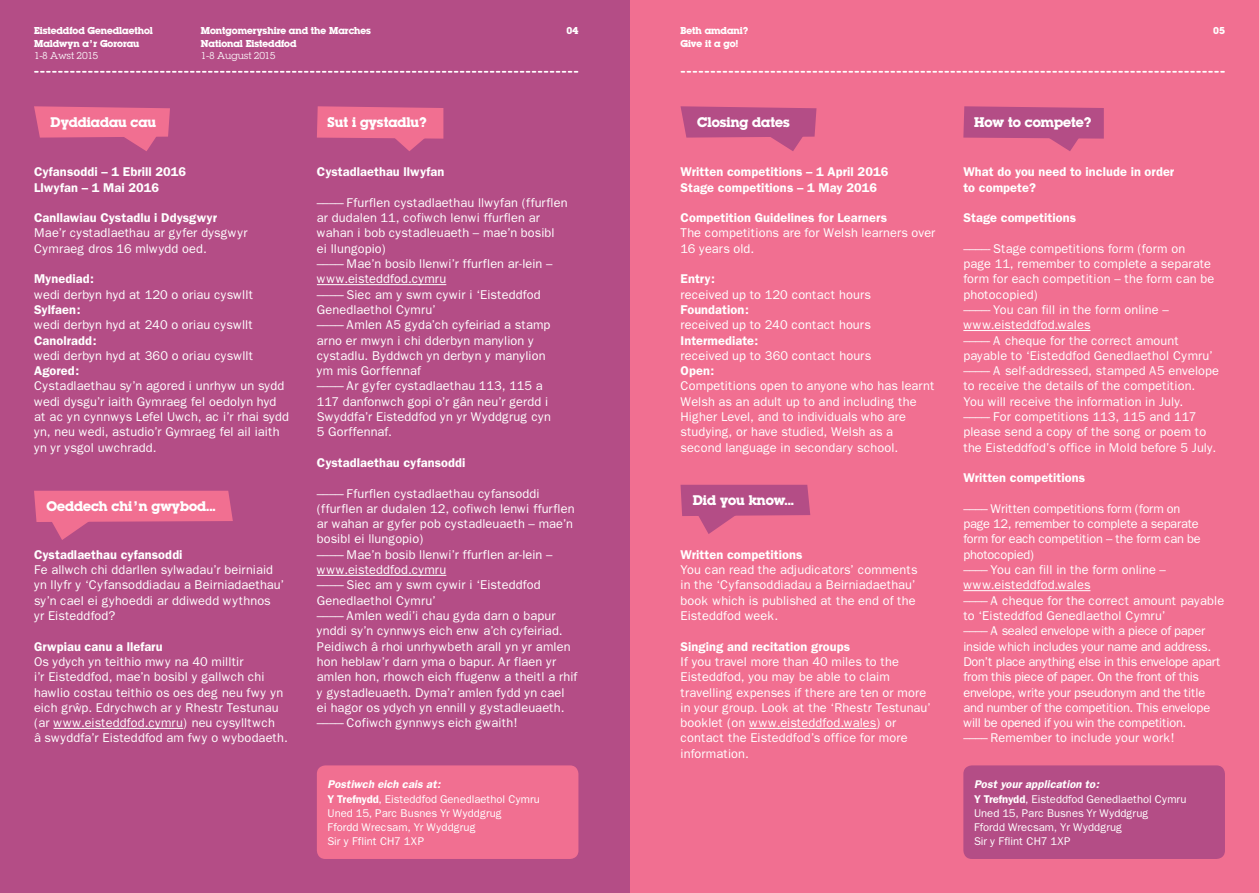
<style>
.page{position:relative;width:1259px;height:893px;background:#fff}
.page>*{position:absolute;margin:0;border:0;box-sizing:border-box;transform-origin:0 0}
.t1{font:14.7px "Lubalin Graph Bld";color:#fff}
.t2{font:12.75px/15.3px "Franklin Gothic";color:#fff}
.t3{font:12.75px/15.3px "Franklin Gothic";letter-spacing:-.02em;color:#fff}
.t4{font:600 12.75px/15.3px "Franklin Gothic";letter-spacing:.005em;color:#fff}
.t5{font:11.25px/14.2px "Franklin Gothic";letter-spacing:-.005em;color:#fff}
.t6{font:10.5px/12.6px "Lubalin Graph Bld";color:#fff}
.t7{font:10.5px "Lubalin Graph";color:#fff}
.s1{font-weight:600;font-style:italic}
.s2{font-weight:600}
</style>
<div class="page">
<div style="left:629px;top:0;width:630px;height:893px;background:#f16f91"></div>
<div style="left:0;top:0;width:629px;height:893px;background:#b44d86"></div>
<hr style="left:53px;top:728px;width:130px;height:1px;background:#fff">
<hr style="left:317px;top:284px;width:129px;height:1px;background:#fff">
<hr style="left:317px;top:575px;width:129px;height:1px;background:#fff">
<svg style="left:34px;top:106px;width:136px;height:45px"></svg>
<svg style="left:317px;top:106px;width:126px;height:45px"></svg>
<svg style="left:34px;top:491px;width:199px;height:49px"></svg>
<div style="left:317px;top:765px;width:261px;height:94px;background:#f16f91;border-radius:9px"></div>
<div style="left:963px;top:765px;width:262px;height:94px;background:#b44d86;border-radius:9px"></div>
<svg style="left:35px;top:71px;width:542px;height:2px"></svg>
<hr style="left:749px;top:728px;width:127px;height:1px;background:#fff">
<hr style="left:963px;top:330px;width:127px;height:1px;background:#fff">
<hr style="left:963px;top:590px;width:127px;height:1px;background:#fff">
<svg style="left:681px;top:71px;width:543px;height:2px"></svg>
<svg style="left:680px;top:106px;width:136px;height:45px"></svg>
<svg style="left:963px;top:106px;width:140px;height:45px"></svg>
<svg style="left:680px;top:485px;width:130px;height:49px"></svg>
<p class="t6" style="left:34px;top:25px;width:120px">Eisteddfod Genedlaethol</p>
<p class="t6" style="left:566px;top:25px;width:13px">04</p>
<p class="t6" style="left:34px;top:38px;width:107px">Maldwyn a’r Gororau</p>
<p class="t7" style="left:34px;top:49px;width:66px">1-8 Awst 2015</p>
<p class="t6" style="left:201px;top:25px;width:172px">Montgomeryshire and the Marches<br>National Eisteddfod</p>
<p class="t7" style="left:201px;top:49px;width:76px">1-8 August 2015</p>
<p class="t6" style="left:680px;top:25px;width:69px">Beth amdani?<br>Give it a go!</p>
<p class="t6" style="left:1213px;top:25px;width:13px">05</p>
<p class="t1" style="left:51px;top:112px;width:107px">Dyddiadau cau</p>
<p class="t1" style="left:328px;top:112px;width:101px">Sut i gystadlu?</p>
<p class="t1" style="left:697px;top:112px;width:94px">Closing dates</p>
<p class="t1" style="left:974px;top:112px;width:119px">How to compete?</p>
<p class="t4" style="left:34px;top:164px;width:154px">Cyfansoddi – 1 Ebrill 2016<br>Llwyfan – 1 Mai 2016</p>
<p class="t4" style="left:34px;top:210px;width:185px">Canllawiau Cystadlu i Ddysgwyr</p>
<p class="t2" style="left:34px;top:226px;width:215px">Mae’r cystadlaethau ar gyfer dysgwyr<br>Cymraeg dros 16 mlwydd oed.</p>
<p class="t4" style="left:34px;top:271px;width:62px">Mynediad:</p>
<p class="t2" style="left:34px;top:287px;width:221px">wedi derbyn hyd at 120 o oriau cyswllt</p>
<p class="t4" style="left:34px;top:302px;width:48px">Sylfaen:</p>
<p class="t2" style="left:34px;top:317px;width:221px">wedi derbyn hyd at 240 o oriau cyswllt</p>
<p class="t4" style="left:34px;top:333px;width:64px">Canolradd:</p>
<p class="t2" style="left:34px;top:348px;width:221px">wedi derbyn hyd at 360 o oriau cyswllt</p>
<p class="t4" style="left:34px;top:363px;width:47px">Agored:</p>
<p class="t2" style="left:34px;top:379px;width:256px">Cystadlaethau sy’n agored i unrhyw un sydd wedi dysgu’r iaith Gymraeg fel oedolyn hyd at ac yn cynnwys Lefel Uwch, ac i’r rhai sydd yn, neu wedi, astudio’r Gymraeg fel ail iaith yn yr ysgol uwchradd.</p>
<p class="t1" style="left:46px;top:497px;width:171px">Oeddech chi’n gwybod...</p>
<p class="t4" style="left:34px;top:547px;width:150px">Cystadlaethau cyfansoddi</p>
<p class="t2" style="left:34px;top:562px;width:252px">Fe allwch chi ddarllen sylwadau’r beirniaid yn llyfr y ‘Cyfansoddiadau a Beirniadaethau’ sy’n cael ei gyhoeddi ar ddiwedd wythnos<br>yr Eisteddfod?</p>
<p class="t4" style="left:34px;top:639px;width:130px">Grwpiau canu a llefaru</p>
<p class="t2" style="left:34px;top:654px;width:255px">Os ydych yn teithio mwy na 40 milltir<br>i’r Eisteddfod, mae’n bosibl y gallwch chi hawlio costau teithio os oes deg neu fwy yn eich grwˆp. Edrychwch ar y Rhestr Testunau (ar www.eisteddfod.cymru) neu cysylltwch<br>â swyddfa’r Eisteddfod am fwy o wybodaeth.</p>
<p class="t4" style="left:317px;top:164px;width:129px">Cystadlaethau llwyfan</p>
<p class="t2" style="left:317px;top:195px;width:252px">––––- Ffurflen cystadlaethau llwyfan (ffurflen ar dudalen 11, cofiwch lenwi ffurflen ar wahan i bob cystadleuaeth – mae’n bosibl ei llungopio)<br>––––- Mae’n bosib llenwi’r ffurflen ar-lein – www.eisteddfod.cymru<br>––––- Siec am y swm cywir i ‘Eisteddfod Genedlaethol Cymru’<br>––––- Amlen A5 gyda’ch cyfeiriad a stamp arno er mwyn i chi dderbyn manylion y cystadlu. Byddwch yn derbyn y manylion<br>ym mis Gorffennaf<br>––––- Ar gyfer cystadlaethau 113, 115 a 117 danfonwch gopi o’r gân neu’r gerdd i Swyddfa’r Eisteddfod yn yr Wyddgrug cyn<br>5 Gorffennaf.</p>
<p class="t4" style="left:317px;top:455px;width:150px">Cystadlaethau cyfansoddi</p>
<p class="t2" style="left:317px;top:486px;width:262px">––––- Ffurflen cystadlaethau cyfansoddi (ffurflen ar dudalen 12, cofiwch lenwi ffurflen ar wahan ar gyfer pob cystadleuaeth – mae’n bosibl ei llungopio)<br>––––- Mae’n bosib llenwi’r ffurflen ar-lein – www.eisteddfod.cymru<br>––––- Siec am y swm cywir i ‘Eisteddfod Genedlaethol Cymru’<br>––––- Amlen wedi’i chau gyda darn o bapur ynddi sy’n cynnwys eich enw a’ch cyfeiriad.<br>Peidiwch â rhoi unrhywbeth arall yn yr amlen hon heblaw’r darn yma o bapur. Ar flaen yr amlen hon, rhowch eich ffugenw a theitl a rhif y gystadleuaeth. Dyma’r amlen fydd yn cael ei hagor os ydych yn ennill y gystadleuaeth. ––––- Cofiwch gynnwys eich gwaith!</p>
<p class="t4" style="left:680px;top:164px;width:209px">Written competitions – 1 April 2016<br>Stage competitions – 1 May 2016</p>
<p class="t4" style="left:680px;top:210px;width:208px">Competition Guidelines for Learners</p>
<p class="t2" style="left:680px;top:226px;width:257px">The competitions are for Welsh learners over<br>16 years old.</p>
<p class="t4" style="left:680px;top:271px;width:36px">Entry:</p>
<p class="t2" style="left:680px;top:287px;width:192px">received up to 120 contact hours</p>
<p class="t4" style="left:680px;top:302px;width:70px">Foundation:</p>
<p class="t2" style="left:680px;top:317px;width:192px">received up to 240 contact hours</p>
<p class="t4" style="left:680px;top:333px;width:79px">Intermediate:</p>
<p class="t2" style="left:680px;top:348px;width:192px">received up to 360 contact hours</p>
<p class="t4" style="left:680px;top:363px;width:35px">Open:</p>
<p class="t2" style="left:680px;top:379px;width:256px">Competitions open to anyone who has learnt Welsh as an adult up to and including the Higher Level, and to individuals who are studying, or have studied, Welsh as a second language in secondary school.</p>
<p class="t1" style="left:693px;top:491px;width:103px">Did you know...</p>
<p class="t4" style="left:680px;top:547px;width:123px">Written competitions</p>
<p class="t2" style="left:680px;top:562px;width:238px">You can read the adjudicators’ comments in the ‘Cyfansoddiadau a Beirniadaethau’ book which is published at the end of the Eisteddfod week.</p>
<p class="t4" style="left:680px;top:639px;width:171px">Singing and recitation groups</p>
<p class="t2" style="left:680px;top:654px;width:252px">If you travel more than 40 miles to the Eisteddfod, you may be able to claim travelling expenses if there are ten or more in your group. Look at the ‘Rhestr Testunau’ booklet (on www.eisteddfod.wales) or contact the Eisteddfod’s office for more information.</p>
<p class="t4" style="left:963px;top:164px;width:212px">What do you need to include in order to compete?</p>
<p class="t4" style="left:963px;top:210px;width:114px">Stage competitions</p>
<p class="t2" style="left:963px;top:241px;width:257px">––––- Stage competitions form (form on<br>page 11, remember to complete a separate form for each competition – the form can be photocopied)<br>––––- You can fill in the form online – www.eisteddfod.wales<br>––––- A cheque for the correct amount payable to ‘Eisteddfod Genedlaethol Cymru’ ––––- A self-addressed, stamped A5 envelope to receive the details of the competition.<br>You will receive the information in July.<br>––––- For competitions 113, 115 and 117 please send a copy of the song or poem to the Eisteddfod’s office in Mold before 5 July.</p>
<p class="t4" style="left:963px;top:470px;width:123px">Written competitions</p>
<p class="t3" style="left:963px;top:501px;width:262px">–––– Written competitions form (form on<br>page 12, remember to complete a separate form for each competition – the form can be photocopied)<br>–––– You can fill in the form online – www.eisteddfod.wales<br>–––– A cheque for the correct amount payable to ‘Eisteddfod Genedlaethol Cymru’<br>–––– A sealed envelope with a piece of paper inside which includes your name and address.<br>Don’t place anything else in this envelope apart from this piece of paper. On the front of this envelope, write your pseudonym and the title and number of the competition. This envelope will be opened if you win the competition.<br>–––– Remember to include your work!</p>
<p class="t5" style="left:327px;top:777px;width:214px"><span class="s1">Postiwch eich cais at:<br></span><span class="s2">Y Trefnydd</span>, Eisteddfod Genedlaethol Cymru<br>Uned 15, Parc Busnes Yr Wyddgrug<br>Ffordd Wrecsam, Yr Wyddgrug<br>Sir y Fflint CH7 1XP</p>
<p class="t5" style="left:974px;top:777px;width:214px"><span class="s1">Post your application to:<br></span><span class="s2">Y Trefnydd</span>, Eisteddfod Genedlaethol Cymru<br>Uned 15, Parc Busnes Yr Wyddgrug<br>Ffordd Wrecsam, Yr Wyddgrug<br>Sir y Fflint CH7 1XP</p>
</div>
